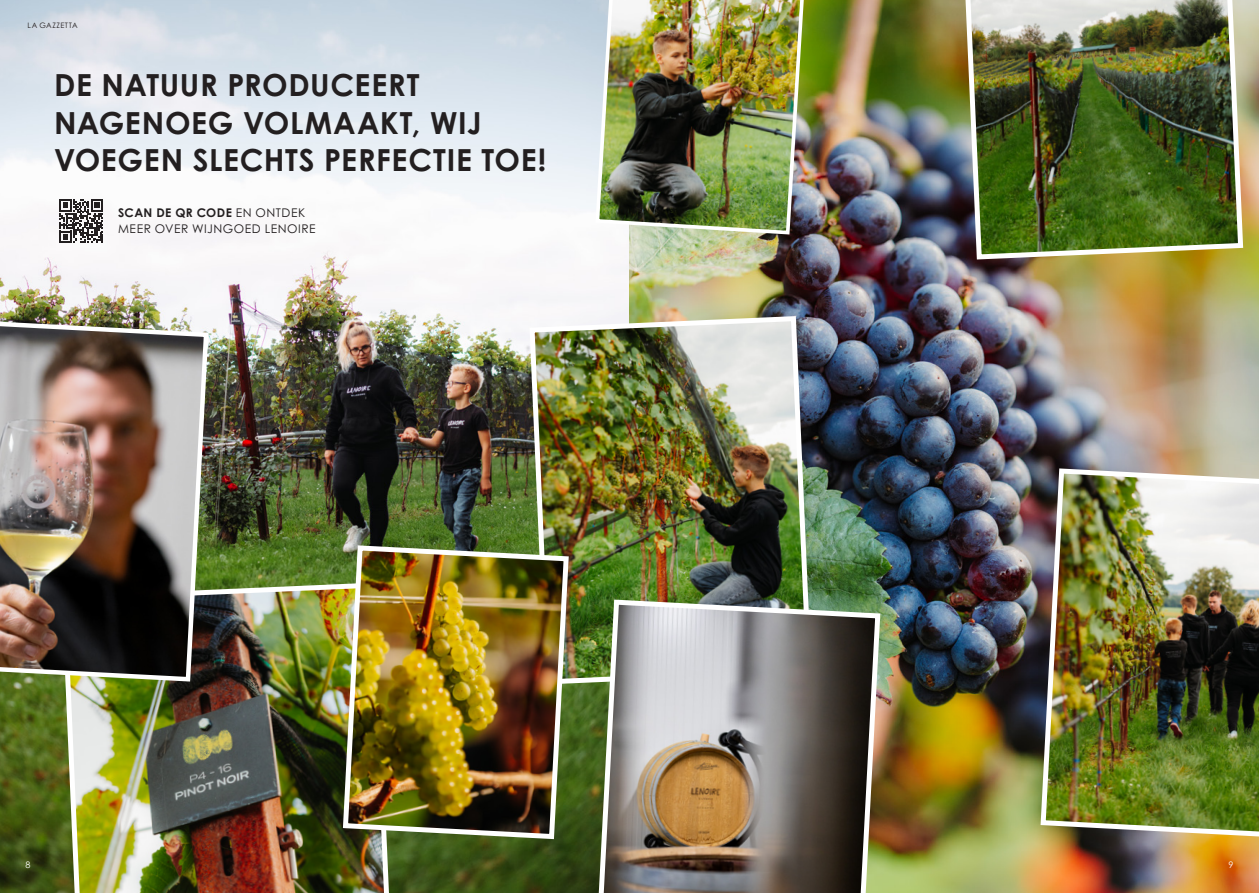
<style>
.page{position:relative;width:1259px;height:893px;background:#fff}
.page>*{position:absolute;margin:0;border:0;box-sizing:border-box;transform-origin:0 0}
.t1{font:700 30.45px/37.5px "Century Gothic Pro";letter-spacing:.02em;color:#231f20}
.t2{font:12px "Century Gothic Pro";letter-spacing:.045em;color:#231f20}
.t3{font:700 12px "Century Gothic Pro";letter-spacing:.035em;color:#231f20}
.t4{font:9px "Century Gothic Pro";color:#fff}
.t5{font:7.5px "Century Gothic Pro";letter-spacing:.065em;color:#231f20}
.s1{font-weight:400}
</style>
<div class="page">
<img style="left:0;top:0;width:629px;height:893px">
<img style="left:59px;top:580px;width:337px;height:313px">
<img style="left:629px;top:0;width:630px;height:893px">
<img style="left:1038px;top:466px;width:221px;height:376px">
<img style="left:527px;top:313px;width:287px;height:374px">
<img style="left:593px;top:597px;width:290px;height:296px">
<img style="left:958px;top:0;width:287px;height:262px">
<img style="left:593px;top:0;width:214px;height:236px">
<svg style="left:60px;top:199px;width:43px;height:44px"></svg>
<img style="left:340px;top:543px;width:231px;height:299px">
<img style="left:0;top:317px;width:211px;height:367px">
<p class="t5" style="left:28px;top:21px;width:51px">LA GAZZETTA</p>
<p class="t1" style="left:54px;top:66px;width:494px">DE NATUUR PRODUCEERT<br>NAGENOEG VOLMAAKT, WIJ<br>VOEGEN SLECHTS PERFECTIE TOE!</p>
<p class="t3" style="left:118px;top:205px;width:189px">SCAN DE QR CODE <span class="s1">EN ONTDEK</span></p>
<p class="t2" style="left:118px;top:221px;width:199px">MEER OVER WIJNGOED LENOIRE</p>
<p class="t4" style="left:26px;top:859px;width:6px">8</p>
<p class="t4" style="left:1228px;top:859px;width:6px">9</p>
</div>
